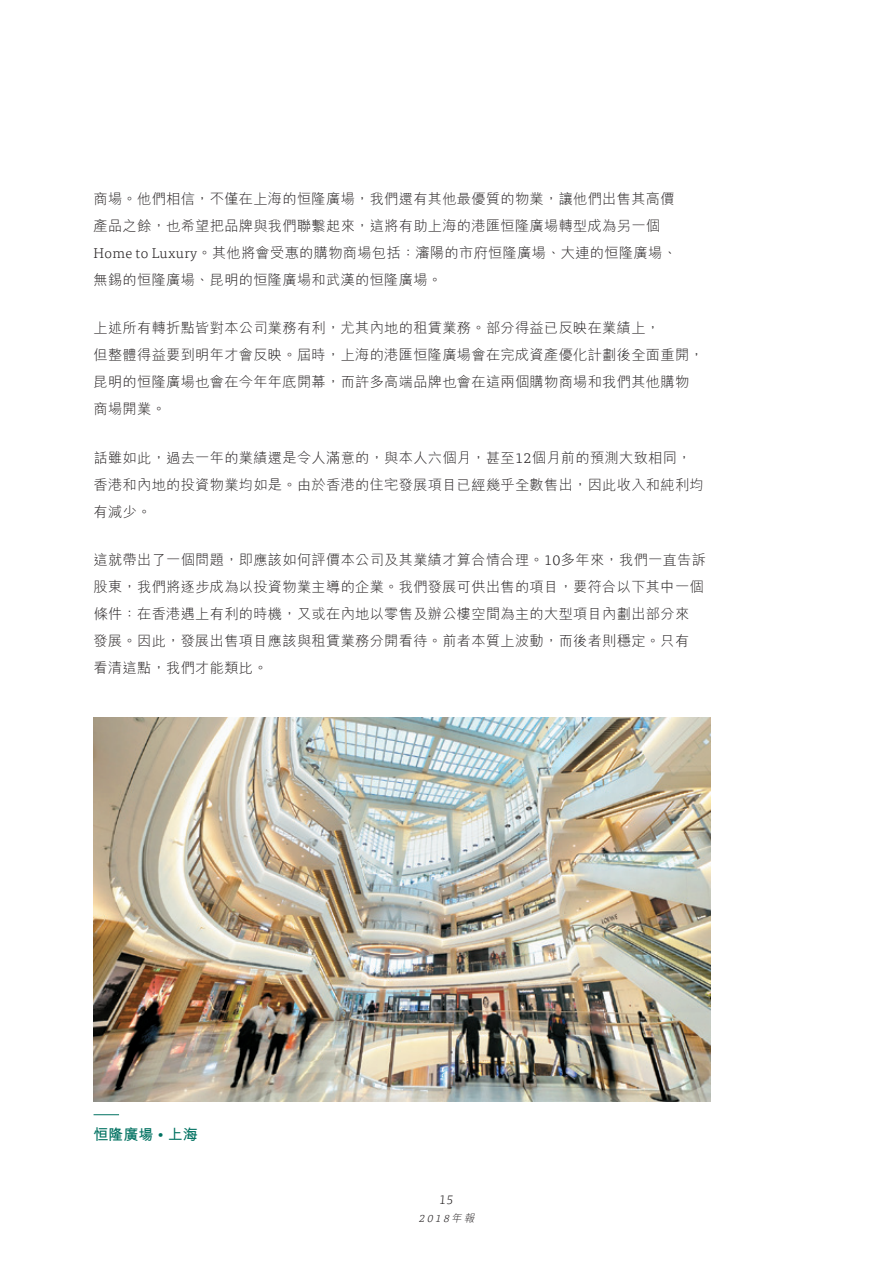
<style>
.page{position:relative;width:893px;height:1263px;background:#fff}
.page>*{position:absolute;margin:0;border:0;box-sizing:border-box;transform-origin:0 0}
.t1{font:700 15px "M Hei HK";color:#007161}
.t2{font:300 14.25px/27px "M Hei HK";letter-spacing:.02em;color:#231f20}
.t3{font:italic 300 12.75px "Tisa OT";color:#231f20}
.t4{font:italic 300 10.5px "Tisa OT";color:#231f20}
.s1{font-family:"Tisa OT"}
.s2{font-size:10.5px}
.s3{font-family:"M Hei HK"}
</style>
<div class="page">
<img style="left:94px;top:717px;width:616px;height:384px">
<svg style="left:94px;top:1114px;width:25px;height:1px"></svg>
<p class="t2" style="left:94px;top:185px;width:585px">商場。他們相信，不僅在上海的恒隆廣場，我們還有其他最優質的物業，讓他們出售其高價產品之餘，也希望把品牌與我們聯繫起來，這將有助上海的港匯恒隆廣場轉型成為另一個<span class="s1">Home to Luxury</span>。其他將會受惠的購物商場包括：瀋陽的市府恒隆廣場、大連的恒隆廣場、無錫的恒隆廣場、昆明的恒隆廣場和武漢的恒隆廣場。</p>
<p class="t2" style="left:94px;top:314px;width:612px">上述所有轉折點皆對本公司業務有利，尤其內地的租賃業務。部分得益已反映在業績上，<br>但整體得益要到明年才會反映。屆時，上海的港匯恒隆廣場會在完成資產優化計劃後全面重開，昆明的恒隆廣場也會在今年年底開幕，而許多高端品牌也會在這兩個購物商場和我們其他購物商場開業。</p>
<p class="t2" style="left:94px;top:444px;width:612px">話雖如此，過去一年的業績還是令人滿意的，與本人六個月，甚至<span class="s1">12</span>個月前的預測大致相同，香港和內地的投資物業均如是。由於香港的住宅發展項目已經幾乎全數售出，因此收入和純利均有減少。</p>
<p class="t2" style="left:94px;top:546px;width:614px">這就帶出了一個問題，即應該如何評價本公司及其業績才算合情合理。<span class="s1">10</span>多年來，我們一直告訴股東，我們將逐步成為以投資物業主導的企業。我們發展可供出售的項目，要符合以下其中一個條件：在香港遇上有利的時機，又或在內地以零售及辦公樓空間為主的大型項目內劃出部分來發展。因此，發展出售項目應該與租賃業務分開看待。前者本質上波動，而後者則穩定。只有看清這點，我們才能類比。</p>
<p class="t1" style="left:94px;top:1124px;width:106px">恒隆廣場 <span class="s2">‧</span> 上海</p>
<p class="t3" style="left:439px;top:1192px;width:16px">15</p>
<p class="t4" style="left:418px;top:1212px;width:60px">2018<span class="s3">年報</span></p>
</div>
